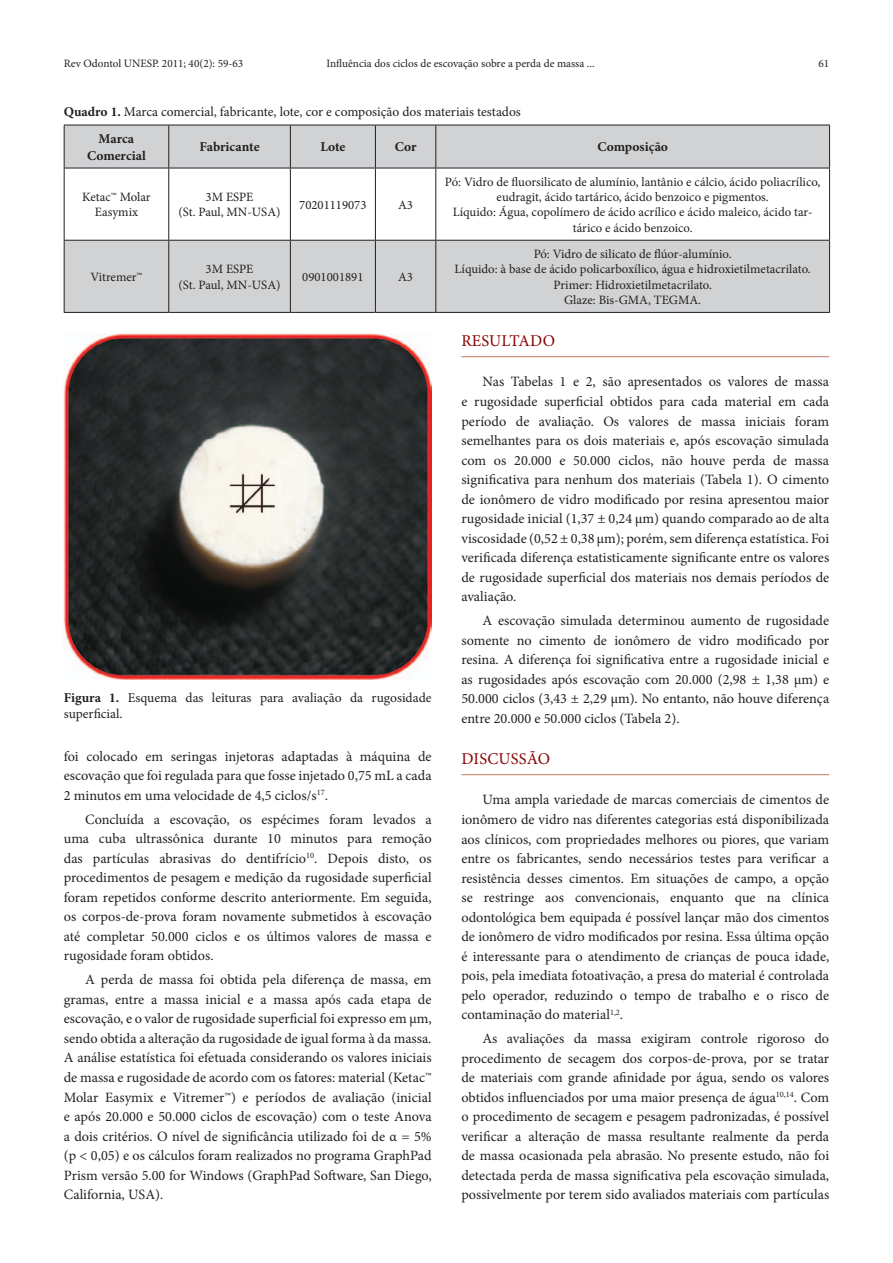
<style>
.page{position:relative;width:893px;height:1263px;background:#fff}
.page>*{position:absolute;margin:0;border:0;box-sizing:border-box;transform-origin:0 0}
.t1{font:16.5px "Minion Pro";letter-spacing:.01em;color:#8b0202}
.t2{font:14.25px/19.5px "Minion Pro";color:#231f20;text-align:justify}
.t3{font:13.5px/27.2px "Minion Pro";color:#231f20}
.t4{font:700 13.5px "Minion Pro";color:#231f20}
.t5{font:12.75px/15.3px "Minion Pro";color:#231f20;text-align:center}
.t6{font:11.25px "Minion Pro";color:#231f20}
.s1{font-weight:700}
</style>
<div class="page">
<hr style="left:461px;top:356px;width:368px;height:1px;background:#c27660">
<hr style="left:461px;top:774px;width:368px;height:1px;background:#c27660">
<div style="left:65px;top:126px;width:764px;height:42px;background:#d1d2d4"></div>
<svg style="left:65px;top:169px;width:764px;height:71px"></svg>
<div style="left:65px;top:241px;width:764px;height:71px;background:#d1d2d4"></div>
<hr style="left:64px;top:125px;width:105px;height:1px;background:#231f20">
<hr style="left:169px;top:125px;width:121px;height:1px;background:#231f20">
<hr style="left:290px;top:125px;width:85px;height:1px;background:#231f20">
<hr style="left:375px;top:125px;width:61px;height:1px;background:#231f20">
<hr style="left:436px;top:125px;width:394px;height:1px;background:#231f20">
<hr style="left:64px;top:168px;width:105px;height:1px;background:#231f20">
<hr style="left:64px;top:168px;width:1px;height:72px;background:#231f20">
<hr style="left:169px;top:168px;width:121px;height:1px;background:#231f20">
<hr style="left:168px;top:168px;width:1px;height:72px;background:#231f20">
<hr style="left:290px;top:168px;width:85px;height:1px;background:#231f20">
<hr style="left:290px;top:168px;width:1px;height:72px;background:#231f20">
<hr style="left:375px;top:168px;width:61px;height:1px;background:#231f20">
<hr style="left:375px;top:168px;width:1px;height:72px;background:#231f20">
<hr style="left:436px;top:168px;width:394px;height:1px;background:#231f20">
<hr style="left:435px;top:168px;width:1px;height:72px;background:#231f20">
<hr style="left:829px;top:168px;width:1px;height:72px;background:#231f20">
<hr style="left:64px;top:240px;width:105px;height:1px;background:#231f20">
<hr style="left:64px;top:241px;width:1px;height:71px;background:#231f20">
<hr style="left:169px;top:240px;width:121px;height:1px;background:#231f20">
<hr style="left:168px;top:241px;width:1px;height:71px;background:#231f20">
<hr style="left:290px;top:240px;width:85px;height:1px;background:#231f20">
<hr style="left:290px;top:241px;width:1px;height:71px;background:#231f20">
<hr style="left:375px;top:240px;width:61px;height:1px;background:#231f20">
<hr style="left:375px;top:241px;width:1px;height:71px;background:#231f20">
<hr style="left:436px;top:240px;width:394px;height:1px;background:#231f20">
<hr style="left:435px;top:241px;width:1px;height:71px;background:#231f20">
<hr style="left:829px;top:241px;width:1px;height:71px;background:#231f20">
<hr style="left:64px;top:312px;width:105px;height:1px;background:#231f20">
<hr style="left:169px;top:312px;width:121px;height:1px;background:#231f20">
<hr style="left:290px;top:312px;width:85px;height:1px;background:#231f20">
<hr style="left:375px;top:312px;width:61px;height:1px;background:#231f20">
<hr style="left:436px;top:312px;width:394px;height:1px;background:#231f20">
<hr style="left:64px;top:125px;width:1px;height:43px;background:#231f20">
<hr style="left:168px;top:125px;width:1px;height:43px;background:#231f20">
<hr style="left:290px;top:125px;width:1px;height:43px;background:#231f20">
<hr style="left:375px;top:125px;width:1px;height:43px;background:#231f20">
<hr style="left:435px;top:125px;width:1px;height:43px;background:#231f20">
<hr style="left:829px;top:125px;width:1px;height:43px;background:#231f20">
<img style="left:64px;top:334px;width:368px;height:345px">
<hr style="left:243px;top:475px;width:1px;height:38px;background:#231f20">
<hr style="left:230px;top:485px;width:44px;height:1px;background:#231f20">
<hr style="left:230px;top:506px;width:44px;height:1px;background:#231f20">
<hr style="left:262px;top:475px;width:1px;height:38px;background:#231f20">
<svg style="left:235px;top:477px;width:35px;height:37px"></svg>
<p class="t6" style="left:64px;top:56px;width:181px">Rev Odontol UNESP. 2011; 40(2): 59-63</p>
<p class="t6" style="left:326px;top:56px;width:270px">Influência dos ciclos de escovação sobre a perda de massa ...</p>
<p class="t6" style="left:818px;top:56px;width:12px">61</p>
<p class="t3" style="left:99px;top:98px;width:424px;text-indent:-35px"><span class="s1">Quadro 1.</span> Marca comercial, fabricante, lote, cor e composição dos materiais testados<br><span class="s1">Marca</span></p>
<p class="t4" style="left:87px;top:146px;width:60px">Comercial</p>
<p class="t4" style="left:200px;top:138px;width:62px">Fabricante</p>
<p class="t4" style="left:320px;top:138px;width:27px">Lote</p>
<p class="t4" style="left:395px;top:138px;width:23px">Cor</p>
<p class="t4" style="left:597px;top:138px;width:72px">Composição</p>
<p class="t5" style="left:82px;top:189px;width:70px">Ketac™ Molar<br>Easymix</p>
<p class="t5" style="left:179px;top:189px;width:104px">3M ESPE<br>(St. Paul, MN-USA)</p>
<p class="t5" style="left:299px;top:197px;width:69px">70201119073</p>
<p class="t5" style="left:398px;top:197px;width:16px">A3</p>
<p class="t5" style="left:90px;top:269px;width:53px">Vitremer™</p>
<p class="t5" style="left:179px;top:262px;width:104px">3M ESPE<br>(St. Paul, MN-USA)</p>
<p class="t5" style="left:302px;top:269px;width:63px">0901001891</p>
<p class="t5" style="left:398px;top:269px;width:16px">A3</p>
<p class="t3" style="left:64px;top:689px;width:369px;line-height:16.2px"><span class="s1">Figura 1.</span> Esquema das leituras para avaliação da rugosidade superficial.</p>
<p class="t2" style="left:64px;top:746px;width:369px">foi colocado em seringas injetoras adaptadas à máquina de escovação que foi regulada para que fosse injetado 0,75 mL a cada 2 minutos em uma velocidade de 4,5 ciclos/s<sup>17</sup>.</p>
<p class="t2" style="left:64px;top:809px;width:369px;text-indent:21px">Concluída a escovação, os espécimes foram levados a uma cuba ultrassônica durante 10 minutos para remoção das partículas abrasivas do dentifrício<sup>10</sup>. Depois disto, os procedimentos de pesagem e medição da rugosidade superficial foram repetidos conforme descrito anteriormente. Em seguida, os corpos‑de‑prova foram novamente submetidos à escovação até completar 50.000 ciclos e os últimos valores de massa e rugosidade foram obtidos.</p>
<p class="t2" style="left:64px;top:970px;width:369px;text-indent:21px">A perda de massa foi obtida pela diferença de massa, em gramas, entre a massa inicial e a massa após cada etapa de escovação, e o valor de rugosidade superficial foi expresso em µm, sendo obtida a alteração da rugosidade de igual forma à da massa.<br>A análise estatística foi efetuada considerando os valores iniciais de massa e rugosidade de acordo com os fatores: material (Ketac™ Molar Easymix e Vitremer™) e períodos de avaliação (inicial e após 20.000 e 50.000 ciclos de escovação) com o teste Anova a dois critérios. O nível de significância utilizado foi de α = 5% (p &lt; 0,05) e os cálculos foram realizados no programa GraphPad Prism versão 5.00 for Windows (GraphPad Software, San Diego, California, USA).</p>
<p class="t5" style="left:445px;top:174px;width:377px">Pó: Vidro de fluorsilicato de alumínio, lantânio e cálcio, ácido poliacrílico, eudragit, ácido tartárico, ácido benzoico e pigmentos.<br>Líquido: Água, copolímero de ácido acrílico e ácido maleico, ácido tar&shy;tárico e ácido benzoico.</p>
<p class="t5" style="left:455px;top:246px;width:358px">Pó: Vidro de silicato de flúor-alumínio.<br>Líquido: à base de ácido policarboxílico, água e hidroxietilmetacrilato.<br>Primer: Hidroxietilmetacrilato.<br>Glaze: Bis-GMA, TEGMA.</p>
<p class="t1" style="left:461px;top:329px;width:95px">RESULTADO</p>
<p class="t2" style="left:461px;top:372px;width:369px;text-indent:21px">Nas Tabelas 1 e 2, são apresentados os valores de massa e rugosidade superficial obtidos para cada material em cada período de avaliação. Os valores de massa iniciais foram semelhantes para os dois materiais e, após escovação simulada com os 20.000 e 50.000 ciclos, não houve perda de massa significativa para nenhum dos materiais (Tabela 1). O cimento de ionômero de vidro modificado por resina apresentou maior rugosidade inicial (1,37 ± 0,24 µm) quando comparado ao de alta viscosidade (0,52 ± 0,38 µm); porém, sem diferença estatística. Foi verificada diferença estatisticamente significante entre os valores de rugosidade superficial dos materiais nos demais períodos de avaliação.</p>
<p class="t2" style="left:461px;top:611px;width:369px;text-indent:21px">A escovação simulada determinou aumento de rugosidade somente no cimento de ionômero de vidro modificado por resina. A diferença foi significativa entre a rugosidade inicial e as rugosidades após escovação com 20.000 (2,98 ± 1,38 µm) e 50.000 ciclos (3,43 ± 2,29 µm). No entanto, não houve diferença entre 20.000 e 50.000 ciclos (Tabela 2).</p>
<p class="t1" style="left:461px;top:747px;width:90px">DISCUSSÃO</p>
<p class="t2" style="left:461px;top:790px;width:369px;text-indent:21px">Uma ampla variedade de marcas comerciais de cimentos de ionômero de vidro nas diferentes categorias está disponibilizada aos clínicos, com propriedades melhores ou piores, que variam entre os fabricantes, sendo necessários testes para verificar a resistência desses cimentos. Em situações de campo, a opção se restringe aos convencionais, enquanto que na clínica odontológica bem equipada é possível lançar mão dos cimentos de ionômero de vidro modificados por resina. Essa última opção é interessante para o atendimento de crianças de pouca idade, pois, pela imediata fotoativação, a presa do material é controlada pelo operador, reduzindo o tempo de trabalho e o risco de contaminação do material<sup>1,2</sup>.</p>
<p class="t2" style="left:461px;top:1029px;width:369px;text-indent:21px">As avaliações da massa exigiram controle rigoroso do procedimento de secagem dos corpos-de-prova, por se tratar de materiais com grande afinidade por água, sendo os valores obtidos influenciados por uma maior presença de água<sup>10,14</sup>. Com o procedimento de secagem e pesagem padronizadas, é possível verificar a alteração de massa resultante realmente da perda de massa ocasionada pela abrasão. No presente estudo, não foi detectada perda de massa significativa pela escovação simulada, possivelmente por terem sido avaliados materiais com partículas</p>
</div>
